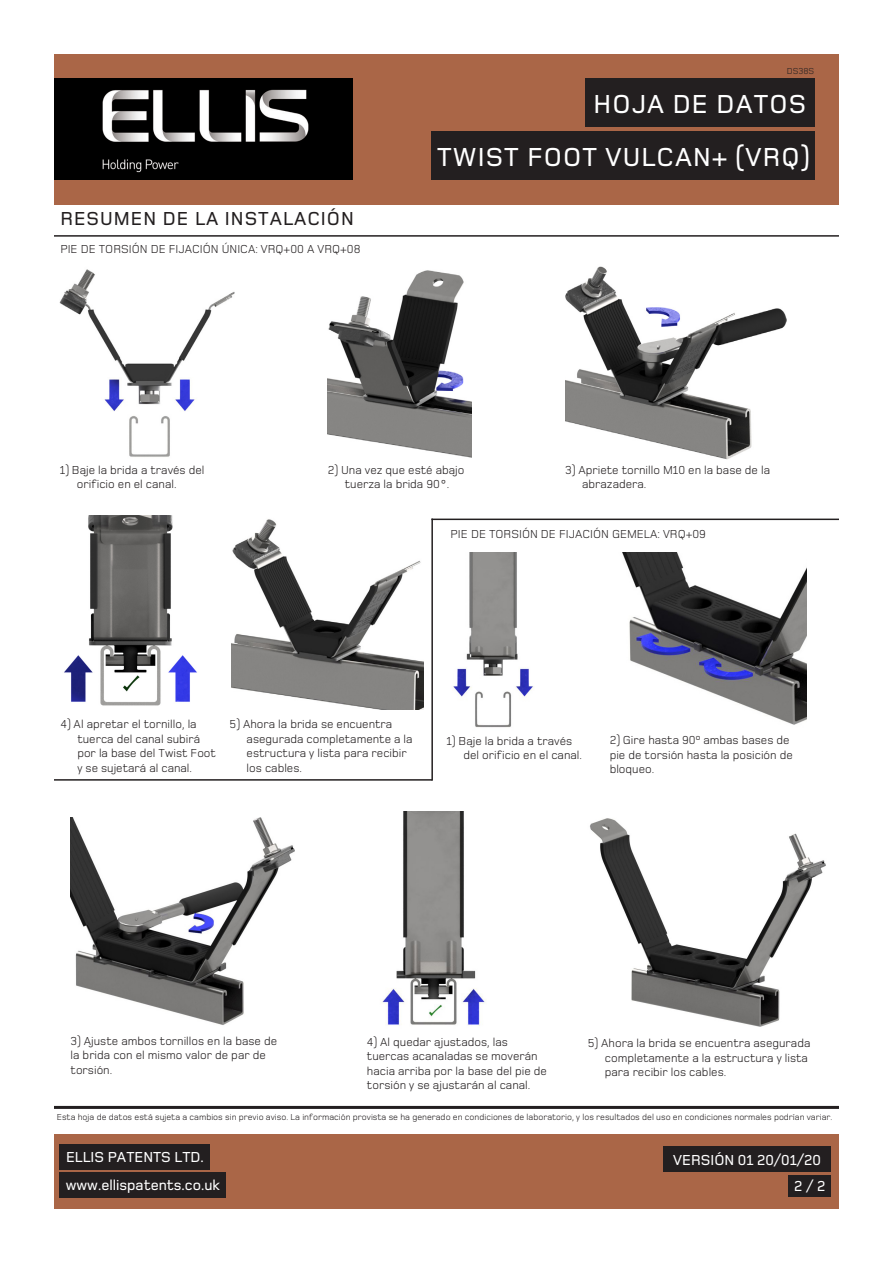
<style>
.page{position:relative;width:893px;height:1263px;background:#fff}
.page>*{position:absolute;margin:0;border:0;box-sizing:border-box;transform-origin:0 0}
.t1{font:500 27px "Foundry Monoline";letter-spacing:.04em;color:#fff}
.t2{font:500 19.5px "Foundry Monoline";letter-spacing:.05em;color:#231f20}
.t3{font:500 15px "Foundry Monoline";color:#fff}
.t4{font:12px/14.4px "Foundry Monoline";color:#231f20}
.t5{font:9px "Foundry Monoline";color:#231f20}
</style>
<div class="page">
<div style="left:54px;top:54px;width:785px;height:150px;background:#aa6647"></div>
<img style="left:54px;top:78px;width:298px;height:102px">
<div style="left:54px;top:1134px;width:785px;height:75px;background:#aa6647"></div>
<div style="left:60px;top:1172px;width:166px;height:25px;background:#231f20"></div>
<div style="left:60px;top:1144px;width:150px;height:25px;background:#231f20"></div>
<div style="left:789px;top:1175px;width:42px;height:22px;background:#231f20"></div>
<div style="left:663px;top:1146px;width:168px;height:26px;background:#231f20"></div>
<div style="left:431px;top:132px;width:384px;height:48px;background:#231f20"></div>
<div style="left:585px;top:78px;width:230px;height:49px;background:#231f20"></div>
<hr style="left:54px;top:1106px;width:785px;height:3px;background:#231f20">
<img style="left:60px;top:269px;width:174px;height:188px">
<img style="left:328px;top:270px;width:144px;height:188px">
<img style="left:565px;top:266px;width:221px;height:193px">
<img style="left:64px;top:515px;width:133px;height:191px">
<img style="left:232px;top:519px;width:191px;height:191px">
<hr style="left:431px;top:519px;width:2px;height:262px;background:#231f20">
<hr style="left:431px;top:519px;width:408px;height:1px;background:#231f20">
<img style="left:453px;top:553px;width:81px;height:175px">
<img style="left:622px;top:553px;width:185px;height:172px">
<img style="left:71px;top:817px;width:224px;height:208px">
<img style="left:381px;top:811px;width:104px;height:215px">
<img style="left:590px;top:818px;width:236px;height:209px">
<hr style="left:54px;top:779px;width:378px;height:2px;background:#231f20">
<hr style="left:54px;top:235px;width:785px;height:2px;background:#231f20">
<p class="t5" style="left:787px;top:66px;width:29px">DS38S</p>
<p class="t1" style="left:594px;top:90px;width:214px">HOJA DE DATOS</p>
<p class="t2" style="left:60px;top:209px;width:295px">RESUMEN DE LA INSTALACIÓN</p>
<p class="t4" style="left:60px;top:242px;width:302px">PIE DE TORSIÓN DE FIJACIÓN ÚNICA: VRQ+00 A VRQ+08</p>
<p class="t1" style="left:437px;top:143px;width:374px">TWIST FOOT VULCAN+ (VRQ)</p>
<p class="t4" style="left:77px;top:463px;width:129px;text-indent:-17px">1) Baje la brida a través del orificio en el canal.</p>
<p class="t4" style="left:328px;top:463px;width:138px;text-align:center">2) Una vez que esté abajo tuerza la brida 90°.</p>
<p class="t4" style="left:582px;top:463px;width:189px;text-indent:-17px">3) Apriete tornillo M10 en la base de la abrazadera.</p>
<p class="t4" style="left:451px;top:527px;width:257px">PIE DE TORSIÓN DE FIJACIÓN GEMELA: VRQ+09</p>
<p class="t4" style="left:77px;top:718px;width:140px;text-indent:-17px">4) Al apretar el tornillo, la tuerca del canal subirá por la base del Twist Foot y se sujetará al canal.</p>
<p class="t4" style="left:247px;top:718px;width:168px;text-indent:-17px">5) Ahora la brida se encuentra asegurada completamente a la estructura y lista para recibir los cables.</p>
<p class="t4" style="left:463px;top:734px;width:120px;text-indent:-17px">1) Baje la brida a través del orificio en el canal.</p>
<p class="t4" style="left:610px;top:733px;width:185px">2) Gire hasta 90º ambas bases de pie de torsión hasta la posición de bloqueo.</p>
<p class="t4" style="left:71px;top:1034px;width:208px">3) Ajuste ambos tornillos en la base de la brida con el mismo valor de par de torsión.</p>
<p class="t4" style="left:367px;top:1035px;width:182px">4) Al quedar ajustados, las tuercas acanaladas se moverán hacia arriba por la base del pie de torsión y se ajustarán al canal.</p>
<p class="t4" style="left:605px;top:1037px;width:207px;text-indent:-17px">5) Ahora la brida se encuentra asegurada completamente a la estructura y lista para recibir los cables.</p>
<p class="t5" style="left:57px;top:1112px;width:777px">Esta hoja de datos está sujeta a cambios sin previo aviso. La información provista se ha generado en condiciones de laboratorio, y los resultados del uso en condiciones normales podrían variar.</p>
<p class="t3" style="left:66px;top:1149px;width:139px">ELLIS PATENTS LTD.</p>
<p class="t3" style="left:66px;top:1177px;width:156px">www.ellispatents.co.uk</p>
<p class="t3" style="left:673px;top:1152px;width:149px">VERSIÓN 01 20/01/20</p>
<p class="t3" style="left:794px;top:1178px;width:33px">2 / 2</p>
</div>
